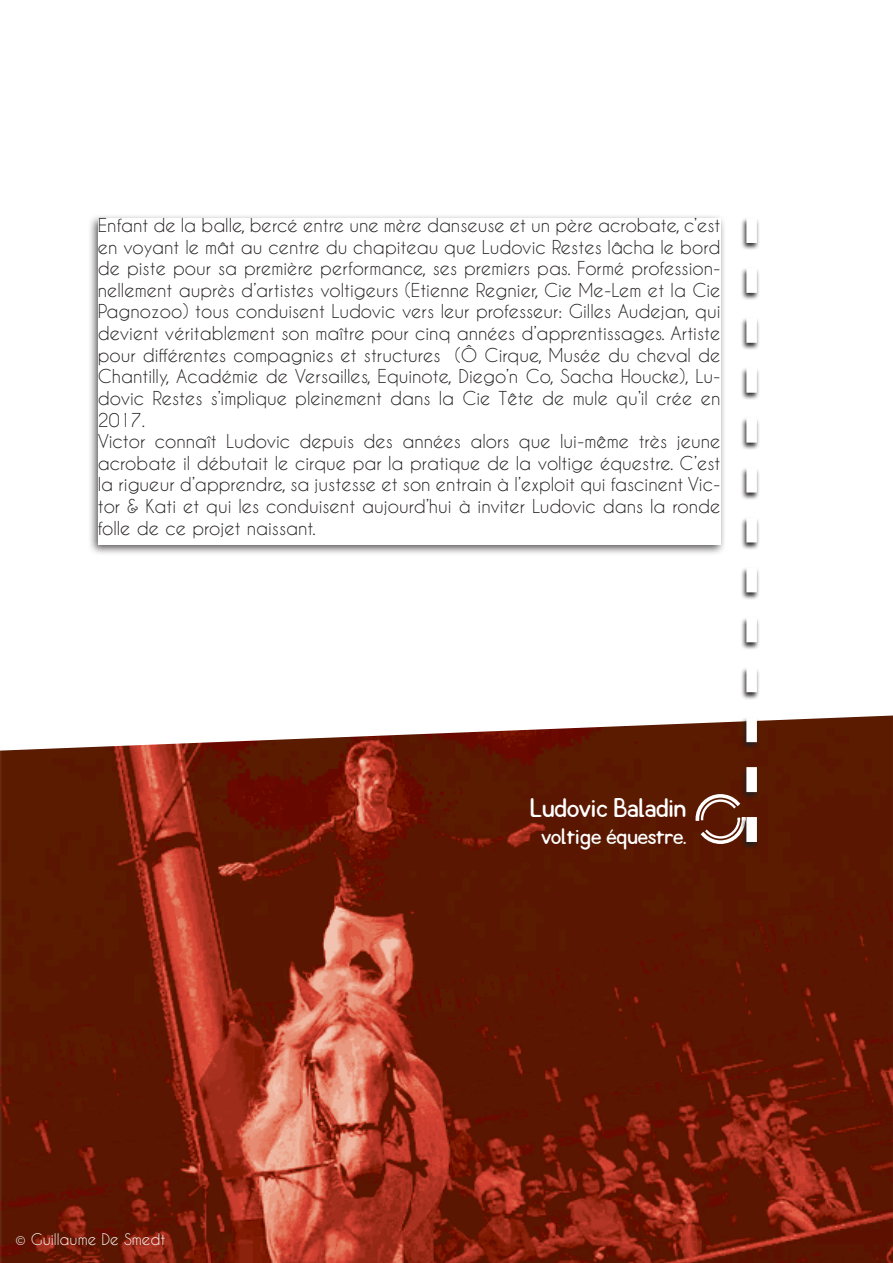
<style>
.page{position:relative;width:893px;height:1263px;background:#fff}
.page>*{position:absolute;margin:0;border:0;box-sizing:border-box;transform-origin:0 0}
.t1{font:27px "Quote";color:#fff}
.t2{font:22.5px "Quote";color:#fff}
.t3{font:18px/21.6px "Caviar Dreams";color:#231f20}
.t4{font:15px "Caviar Dreams";color:#fff}
</style>
<div class="page">
<img style="left:0;top:751px;width:893px;height:512px">
<svg style="left:0;top:715px;width:893px;height:36px"></svg>
<div style="left:88px;top:214px;width:639px;height:342px;background:#231f20;opacity:.75"></div>
<div style="left:98px;top:218px;width:622px;height:326px;background:#fff"></div>
<div style="left:701px;top:799px;width:39px;height:40px;border:2px dashed #fff;border-radius:50%"></div>
<div style="left:695px;top:794px;width:50px;height:50px;border:4px dashed #fff;border-radius:50%"></div>
<div style="left:740px;top:217px;width:20px;height:634px;background:#231f20;opacity:.93"></div>
<svg style="left:746px;top:218px;width:11px;height:624px"></svg>
<p class="t3" style="left:98px;top:214px;width:624px">Enfant de la balle, bercé entre une mère danseuse et un père acrobate, c’est en voyant le mât au centre du chapiteau que Ludovic Restes lâcha le bord de piste pour sa première performance, ses premiers pas. Formé profession&shy;nellement auprès d’artistes voltigeurs (Etienne Regnier, Cie Me-Lem et la Cie Pagnozoo) tous conduisent Ludovic vers leur professeur: Gilles Audejan, qui devient véritablement son maître pour cinq années d’apprentissages. Artiste pour différentes compagnies et structures (Ô Cirque, Musée du cheval de Chantilly, Académie de Versailles, Equinote, Diego’n Co, Sacha Houcke), Lu&shy;dovic Restes s’implique pleinement dans la Cie Tête de mule qu’il crée en 2017.<br>Victor connaît Ludovic depuis des années alors que lui-même très jeune acrobate il débutait le cirque par la pratique de la voltige équestre. C’est la rigueur d’apprendre, sa justesse et son entrain à l’exploit qui fascinent Vic&shy;tor &amp; Kati et qui les conduisent aujourd’hui à inviter Ludovic dans la ronde folle de ce projet naissant.</p>
<p class="t4" style="left:15px;top:1230px;width:151px">© Guillaume De Smedt</p>
<h1 class="t1" style="left:530px;top:793px;width:158px">Ludovic Baladin</h1>
<p class="t2" style="left:541px;top:824px;width:146px">voltige équestre.</p>
</div>
